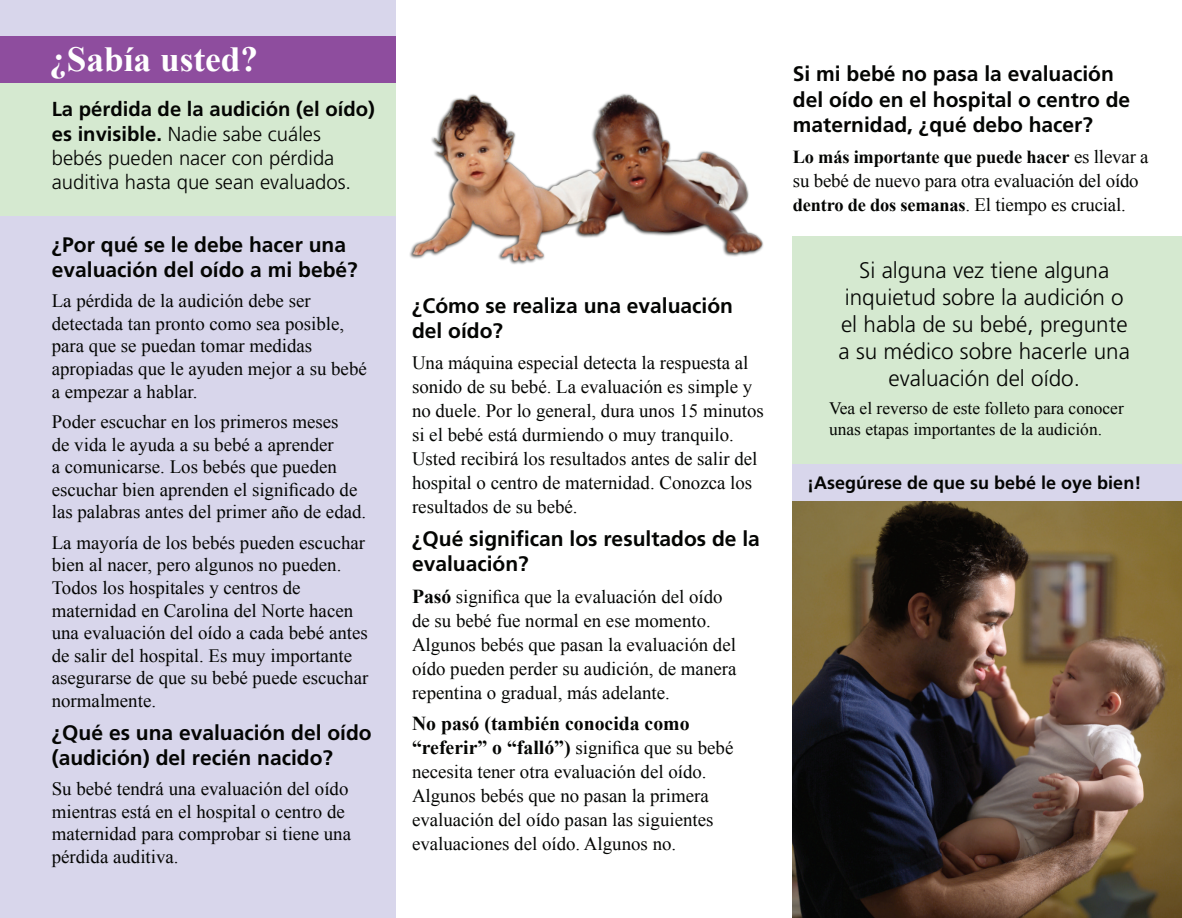
<style>
.page{position:relative;width:1182px;height:918px;background:#fff}
.page>*{position:absolute;margin:0;border:0;box-sizing:border-box;transform-origin:0 0}
.t1{font:700 35.25px "Times New Roman";color:#fff}
.t2{font:300 22.5px/27px "Frutiger";color:#040503;text-align:center}
.t3{font:700 21px/25.2px "Frutiger";color:#040503}
.t4{font:300 20.25px/24.3px "Frutiger";color:#040503}
.t5{font:700 19.8px/24px "Times New Roman";color:#040503}
.t6{font:18.9px/22.6px "Times New Roman";color:#040503}
.t7{font:700 18.3px "Times New Roman";letter-spacing:-.01em;color:#040503}
.t8{font:700 18px "Frutiger";color:#040503}
.t9{font:17.4px/20.9px "Times New Roman";color:#040503}
.s1{font-weight:700}
.s2{font-weight:700;font-size:19.8px}
.s3{font-weight:400;font-size:18.9px}
.s4{font-weight:700;font-size:18.3px}
</style>
<div class="page">
<div style="left:792px;top:462px;width:389px;height:44px;background:#d8d6eb"></div>
<div style="left:792px;top:237px;width:389px;height:227px;background:#d5e9d0"></div>
<img style="left:409px;top:94px;width:427px;height:170px">
<div style="left:0;top:0;width:396px;height:918px;background:#d8d6eb"></div>
<div style="left:0;top:82px;width:396px;height:134px;background:#d5e9d0"></div>
<div style="left:0;top:36px;width:396px;height:46px;background:#8e4d9e"></div>
<img style="left:792px;top:502px;width:389px;height:416px">
<h1 class="t1" style="left:49px;top:35px;width:210px">¿Sabía usted?</h1>
<p class="t4" style="left:52px;top:98px;width:324px"><span class="s1">La pérdida de la audición (el oído) es invisible.</span> Nadie sabe cuáles bebés pueden nacer con pérdida auditiva hasta que sean evaluados.</p>
<p class="t3" style="left:52px;top:232px;width:307px">¿Por qué se le debe hacer una evaluación del oído a mi bebé?</p>
<p class="t6" style="left:52px;top:289px;width:316px">La pérdida de la audición debe ser detectada tan pronto como sea posible, para que se puedan tomar medidas apropiadas que le ayuden mejor a su bebé a empezar a hablar.</p>
<p class="t6" style="left:52px;top:410px;width:316px">Poder escuchar en los primeros meses<br>de vida le ayuda a su bebé a aprender<br>a comunicarse. Los bebés que pueden escuchar bien aprenden el significado de las palabras antes del primer año de edad.</p>
<p class="t6" style="left:52px;top:531px;width:318px">La mayoría de los bebés pueden escuchar bien al nacer, pero algunos no pueden.<br>Todos los hospitales y centros de maternidad en Carolina del Norte hacen una evaluación del oído a cada bebé antes de salir del hospital. Es muy importante asegurarse de que su bebé puede escuchar normalmente.</p>
<p class="t3" style="left:52px;top:720px;width:321px">¿Qué es una evaluación del oído (audición) del recién nacido?</p>
<p class="t6" style="left:52px;top:777px;width:301px">Su bebé tendrá una evaluación del oído mientras está en el hospital o centro de maternidad para comprobar si tiene una pérdida auditiva.</p>
<p class="t3" style="left:412px;top:293px;width:322px">¿Cómo se realiza una evaluación del oído?</p>
<p class="t6" style="left:412px;top:351px;width:353px;line-height:24px">Una máquina especial detecta la respuesta al sonido de su bebé. La evaluación es simple y no duele. Por lo general, dura unos 15 minutos si el bebé está durmiendo o muy tranquilo.<br>Usted recibirá los resultados antes de salir del hospital o centro de maternidad. Conozca los resultados de su bebé.</p>
<p class="t3" style="left:412px;top:526px;width:349px">¿Qué significan los resultados de la evaluación?</p>
<p class="t6" style="left:412px;top:584px;width:326px;line-height:24px"><span class="s2">Pasó</span> significa que la evaluación del oído de su bebé fue normal en ese momento.<br>Algunos bebés que pasan la evaluación del oído pueden perder su audición, de manera repentina o gradual, más adelante.</p>
<p class="t5" style="left:412px;top:711px;width:323px">No pasó (también conocida como “referir” o “falló”) <span class="s3">significa que su bebé</span></p>
<p class="t6" style="left:412px;top:759px;width:303px;line-height:24px">necesita tener otra evaluación del oído.<br>Algunos bebés que no pasan la primera evaluación del oído pasan las siguientes evaluaciones del oído. Algunos no.</p>
<p class="t3" style="left:792px;top:62px;width:339px">Si mi bebé no pasa la evaluación del oído en el hospital o centro de maternidad, ¿qué debo hacer?</p>
<p class="t7" style="left:792px;top:145px;width:357px">Lo más importante que puede hacer <span class="s3">es llevar a</span></p>
<p class="t6" style="left:792px;top:169px;width:347px;line-height:24px">su bebé de nuevo para otra evaluación del oído <span class="s4">dentro de dos semanas</span>. El tiempo es crucial.</p>
<p class="t2" style="left:838px;top:257px;width:293px">Si alguna vez tiene alguna inquietud sobre la audición o el habla de su bebé, pregunte a su médico sobre hacerle una evaluación del oído.</p>
<p class="t9" style="left:829px;top:398px;width:296px">Vea el reverso de este folleto para conocer unas etapas importantes de la audición.</p>
<p class="t8" style="left:807px;top:472px;width:336px">¡Asegúrese de que su bebé le oye bien!</p>
</div>
